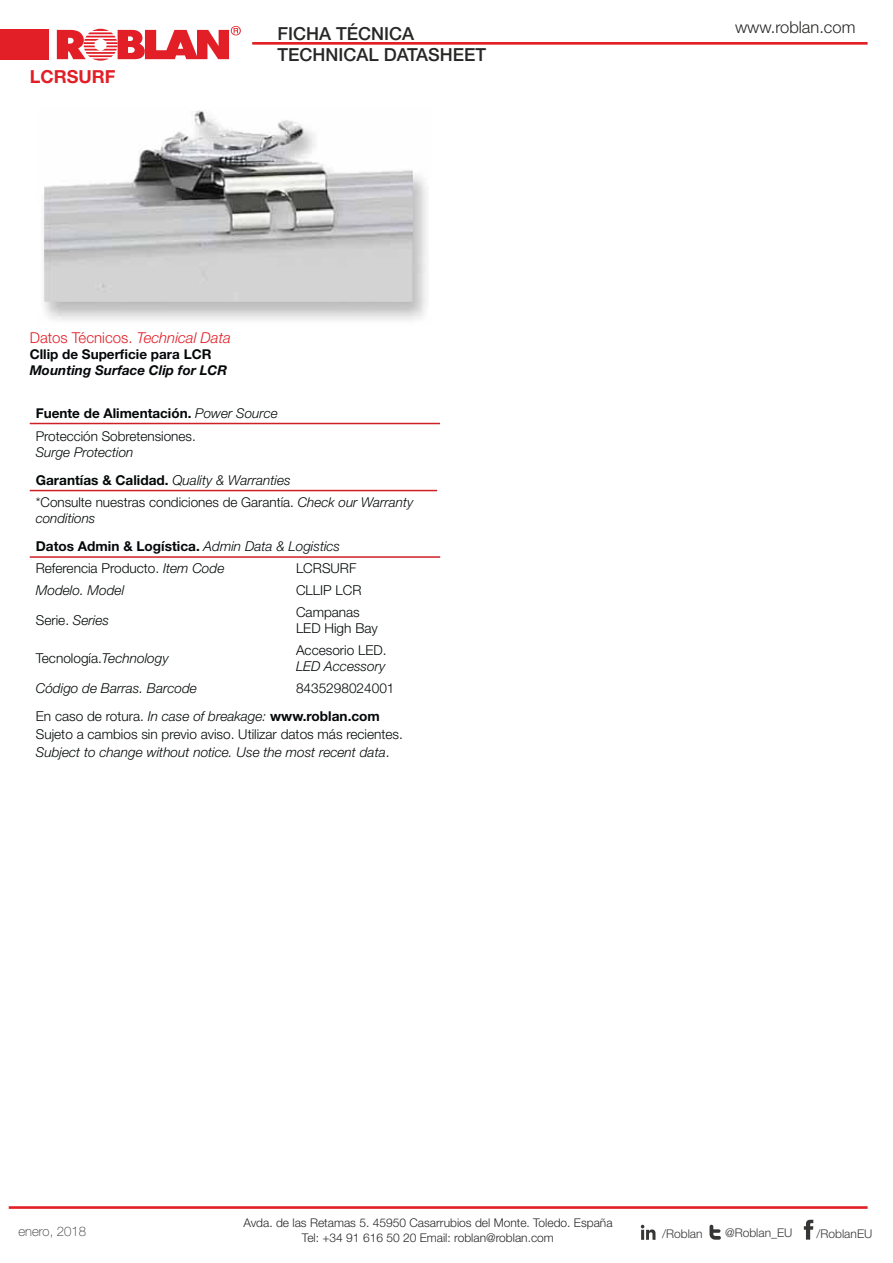
<style>
.page{position:relative;width:893px;height:1263px;background:#fff}
.page>*{position:absolute;margin:0;border:0;box-sizing:border-box;transform-origin:0 0}
.t1{font:500 18px "Helvetica Neue LT Std";color:#272726}
.t2{font:700 18px "Helvetica Neue LT Std";color:#e21e26}
.t3{font:300 16.5px "Helvetica Neue LT Std";color:#272726}
.t4{font:300 15px "Helvetica Neue LT Std";color:#e21e26}
.t5{font:300 13.65px/16.4px "Helvetica Neue LT Std";color:#040809}
.t6{font:italic 300 13.65px/21.9px "Helvetica Neue LT Std";color:#040809}
.t7{font:700 13.65px "Helvetica Neue LT Std";color:#040809}
.t8{font:300 13.5px/23.1px "Helvetica Neue LT Std";color:#040809}
.t9{font:italic 700 13.5px "Helvetica Neue LT Std";color:#040809}
.t10{font:700 13.5px "Helvetica Neue LT Std";color:#040809}
.t11{font:italic 300 13.5px "Helvetica Neue LT Std";color:#040809}
.t12{font:100 13.2px "Helvetica Neue LT Std";color:#282828}
.t13{font:300 12px "Helvetica Neue LT Std";color:#282828}
.t14{font:300 12px "Helvetica Neue LT Std";color:#363635}
.s1{font-style:italic}
.s2{font-weight:700}
.s3{font-weight:300;font-style:italic}
.s4{font-weight:700;font-style:normal}
.s5{font-style:normal}
</style>
<div class="page">
<svg style="left:641px;top:1225px;width:14px;height:15px"></svg>
<svg style="left:709px;top:1225px;width:12px;height:15px"></svg>
<svg style="left:804px;top:1220px;width:9px;height:20px"></svg>
<hr style="left:9px;top:1206px;width:858px;height:3px;background:#e21e26">
<hr style="left:252px;top:42px;width:615px;height:3px;background:#e21e26">
<svg style="left:57px;top:26px;width:184px;height:35px"></svg>
<div style="left:0;top:29px;width:49px;height:31px;background:#e21e26"></div>
<hr style="left:30px;top:423px;width:410px;height:1px;background:#cd2027">
<hr style="left:30px;top:490px;width:407px;height:1px;background:#cd2027">
<hr style="left:30px;top:556px;width:260px;height:2px;background:#cd2027">
<hr style="left:290px;top:556px;width:150px;height:2px;background:#cd2027">
<img style="left:44px;top:111px;width:368px;height:191px">
<h1 class="t2" style="left:30px;top:71px;width:87px">LCRSURF</h1>
<h1 class="t1" style="left:277px;top:23px;width:138px">FICHA TÉCNICA</h1>
<p class="t3" style="left:735px;top:22px;width:122px">www.roblan.com</p>
<h1 class="t1" style="left:277px;top:44px;width:210px">TECHNICAL DATASHEET</h1>
<p class="t4" style="left:30px;top:332px;width:203px">Datos Técnicos. <span class="s1">Technical Data</span></p>
<p class="t10" style="left:30px;top:350px;width:183px">Cllip de Superficie para LCR</p>
<p class="t9" style="left:30px;top:363px;width:199px">Mounting Surface Clip for LCR</p>
<p class="t8" style="left:36px;top:402px;width:243px"><span class="s2">Fuente de Alimentación.</span> <span class="s1">Power Source<br></span>Protección Sobretensiones.</p>
<p class="t11" style="left:36px;top:447px;width:99px">Surge Protection</p>
<p class="t7" style="left:36px;top:475px;width:256px">Garantías &amp; Calidad. <span class="s3">Quality &amp; Warranties</span></p>
<p class="t8" style="left:36px;top:495px;width:379px;line-height:16.2px">*Consulte nuestras condiciones de Garantía. <span class="s1">Check our Warranty conditions</span></p>
<p class="t6" style="left:36px;top:536px;width:306px"><span class="s4">Datos Admin &amp; Logística.</span> Admin Data &amp; Logistics<br><span class="s5">Referencia Producto.</span> Item Code</p>
<p class="t5" style="left:296px;top:561px;width:62px">LCRSURF</p>
<p class="t6" style="left:36px;top:580px;width:90px">Modelo. Model</p>
<p class="t5" style="left:296px;top:583px;width:67px">CLLIP LCR</p>
<p class="t5" style="left:36px;top:613px;width:75px">Serie. <span class="s1">Series</span></p>
<p class="t5" style="left:296px;top:605px;width:83px">Campanas<br>LED High Bay</p>
<p class="t5" style="left:36px;top:651px;width:134px">Tecnología.<span class="s1">Technology</span></p>
<p class="t5" style="left:296px;top:643px;width:92px">Accesorio LED.</p>
<p class="t6" style="left:296px;top:656px;width:91px">LED Accessory</p>
<p class="t6" style="left:36px;top:678px;width:163px">Código de Barras. Barcode</p>
<p class="t5" style="left:36px;top:675px;width:360px;line-height:27.9px;text-indent:260px">8435298024001<br>En caso de rotura. <span class="s1">In case of breakage:</span> <span class="s2">www.roblan.com</span></p>
<p class="t5" style="left:36px;top:726px;width:369px;line-height:18.1px">Sujeto a cambios sin previo aviso. Utilizar datos más recientes.<br><span class="s1">Subject to change without notice. Use the most recent data</span>.</p>
<p class="t13" style="left:243px;top:1219px;width:371px">Avda. de las Retamas 5. 45950 Casarrubios del Monte. Toledo. España</p>
<p class="t12" style="left:18px;top:1224px;width:69px">enero, 2018</p>
<p class="t13" style="left:302px;top:1233px;width:253px">Tel: +34 91 616 50 20 Email: roblan@roblan.com</p>
<p class="t14" style="left:662px;top:1229px;width:42px">/Roblan</p>
<p class="t14" style="left:725px;top:1229px;width:69px">@Roblan_EU</p>
<p class="t14" style="left:816px;top:1230px;width:57px">/RoblanEU</p>
</div>
